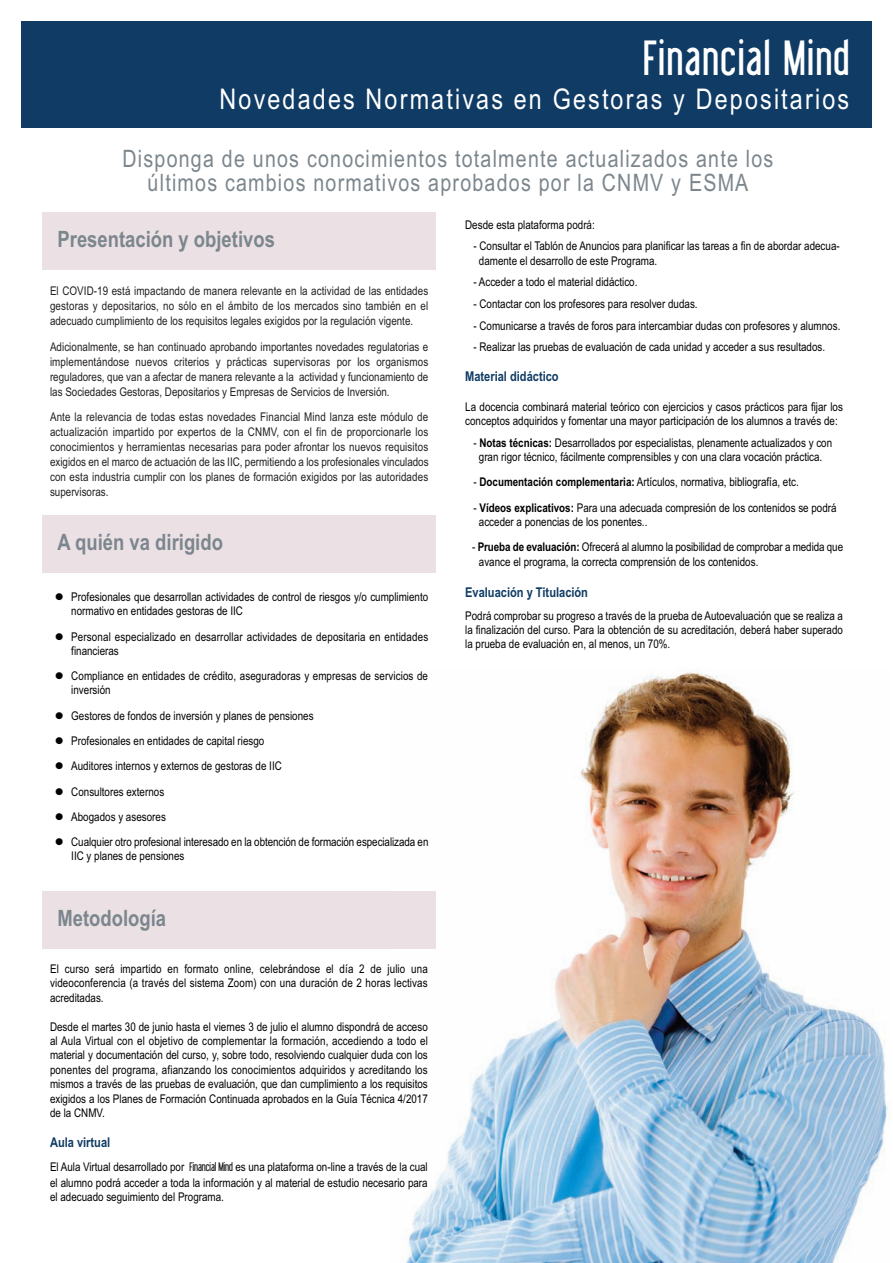
<style>
.page{position:relative;width:893px;height:1263px;background:#fff}
.page>*{position:absolute;margin:0;border:0;box-sizing:border-box;transform-origin:0 0}
.t1{font:48px "Libel Suit";letter-spacing:.05em;color:#fff}
.t2{font:28.5px "Arial Narrow";letter-spacing:.075em;color:#fff}
.t3{font:24px/24px "Arial Narrow";letter-spacing:.05em;color:#7c868d;text-align:center}
.t4{font:700 22.5px "Arial Narrow";color:#7c868d}
.t5{font:700 13.5px "Arial Narrow";color:#0f3b64}
.t6{font:12px/14.4px "Arial Narrow";color:#000}
.t7{font:12px/15px "Arial Narrow";color:#231f20;text-align:justify}
.s1{font-family:"Libel Suit";color:#231f20}
.s2{font-weight:700}
</style>
<div class="page">
<img style="left:405px;top:672px;width:483px;height:591px">
<div style="left:43px;top:213px;width:393px;height:57px;background:#ebe1e5"></div>
<div style="left:43px;top:515px;width:393px;height:57px;background:#ebe1e5"></div>
<div style="left:21px;top:21px;width:851px;height:107px;background:#0f3b64"></div>
<div style="left:43px;top:891px;width:393px;height:58px;background:#ebe1e5"></div>
<h1 class="t1" style="left:643px;top:32px;width:207px">Financial Mind</h1>
<h2 class="t2" style="left:220px;top:83px;width:631px">Novedades Normativas en Gestoras y Depositarios</h2>
<h3 class="t3" style="left:123px;top:147px;width:652px">Disponga de unos conocimientos totalmente actualizados ante los últimos cambios normativos aprobados por la CNMV y ESMA</h3>
<h3 class="t4" style="left:58px;top:226px;width:219px">Presentación y objetivos</h3>
<p class="t7" style="left:50px;top:284px;width:380px">El COVID-19 está impactando de manera relevante en la actividad de las entidades gestoras y depositarios, no sólo en el ámbito de los mercados sino también en el adecuado cumplimiento de los requisitos legales exigidos por la regulación vigente.</p>
<p class="t7" style="left:50px;top:339px;width:380px">Adicionalmente, se han continuado aprobando importantes novedades regulatorias e implementándose nuevos criterios y prácticas supervisoras por los organismos reguladores, que van a afectar de manera relevante a la actividad y funcionamiento de las Sociedades Gestoras, Depositarios y Empresas de Servicios de Inversión.</p>
<p class="t7" style="left:50px;top:409px;width:380px">Ante la relevancia de todas estas novedades Financial Mind lanza este módulo de actualización impartido por expertos de la CNMV, con el fin de proporcionarle los conocimientos y herramientas necesarias para poder afrontar los nuevos requisitos exigidos en el marco de actuación de las IIC, permitiendo a los profesionales vinculados con esta industria cumplir con los planes de formación exigidos por las autoridades supervisoras.</p>
<h3 class="t4" style="left:58px;top:529px;width:167px">A quién va dirigido</h3>
<p class="t6" style="left:71px;top:590px;width:358px;line-height:14px;text-indent:-16px">● Profesionales que desarrollan actividades de control de riesgos y/o cumplimiento normativo en entidades gestoras de IIC</p>
<p class="t6" style="left:71px;top:629px;width:358px;line-height:14px;text-indent:-16px">● Personal especializado en desarrollar actividades de depositaria en entidades financieras</p>
<p class="t6" style="left:71px;top:669px;width:358px;line-height:14px;text-indent:-16px">● Compliance en entidades de crédito, aseguradoras y empresas de servicios de inversión</p>
<p class="t6" style="left:55px;top:708px;width:260px">● Gestores de fondos de inversión y planes de pensiones</p>
<p class="t6" style="left:55px;top:734px;width:211px">● Profesionales en entidades de capital riesgo</p>
<p class="t6" style="left:55px;top:759px;width:228px">● Auditores internos y externos de gestoras de IIC</p>
<p class="t6" style="left:55px;top:784px;width:111px">● Consultores externos</p>
<p class="t6" style="left:55px;top:810px;width:112px">● Abogados y asesores</p>
<p class="t6" style="left:71px;top:835px;width:359px;line-height:14px;text-indent:-16px">● Cualquier otro profesional interesado en la obtención de formación especializada en<br>IIC y planes de pensiones</p>
<h3 class="t4" style="left:58px;top:905px;width:110px">Metodología</h3>
<p class="t6" style="left:50px;top:962px;width:379px;text-align:justify">El curso será impartido en formato online, celebrándose el día 2 de julio una videoconferencia (a través del sistema Zoom) con una duración de 2 horas lectivas acreditadas.</p>
<p class="t6" style="left:50px;top:1019px;width:379px;text-align:justify">Desde el martes 30 de junio hasta el viernes 3 de julio el alumno dispondrá de acceso al Aula Virtual con el objetivo de complementar la formación, accediendo a todo el material y documentación del curso, y, sobre todo, resolviendo cualquier duda con los ponentes del programa, afianzando los conocimientos adquiridos y acreditando los mismos a través de las pruebas de evaluación, que dan cumplimiento a los requisitos exigidos a los Planes de Formación Continuada aprobados en la Guía Técnica 4/2017 de la CNMV.</p>
<p class="t5" style="left:50px;top:1134px;width:62px">Aula virtual</p>
<p class="t6" style="left:50px;top:1159px;width:379px;line-height:15.9px">El Aula Virtual desarrollado por <span class="s1">Financial Mind</span> es una plataforma on-line a través de la cual el alumno podrá acceder a toda la información y al material de estudio necesario para</p>
<p class="t6" style="left:50px;top:1190px;width:175px">el adecuado seguimiento del Programa.</p>
<p class="t6" style="left:465px;top:217px;width:131px">Desde esta plataforma podrá:</p>
<p class="t6" style="left:479px;top:239px;width:362px;text-indent:-5px">- Consultar el Tablón de Anuncios para planificar las tareas a fin de abordar adecua&shy;damente el desarrollo de este Programa.</p>
<p class="t6" style="left:473px;top:275px;width:166px">- Acceder a todo el material didáctico.</p>
<p class="t6" style="left:473px;top:297px;width:226px">- Contactar con los profesores para resolver dudas.</p>
<p class="t6" style="left:473px;top:318px;width:368px">- Comunicarse a través de foros para intercambiar dudas con profesores y alumnos.</p>
<p class="t6" style="left:473px;top:340px;width:353px">- Realizar las pruebas de evaluación de cada unidad y acceder a sus resultados.</p>
<p class="t5" style="left:465px;top:369px;width:95px">Material didáctico</p>
<p class="t6" style="left:465px;top:399px;width:379px">La docencia combinará material teórico con ejercicios y casos prácticos para fijar los conceptos adquiridos y fomentar una mayor participación de los alumnos a través de:</p>
<p class="t6" style="left:473px;top:435px;width:360px;text-align:center">- <span class="s2">Notas técnicas:</span> Desarrollados por especialistas, plenamente actualizados y con gran rigor técnico, fácilmente comprensibles y con una clara vocación práctica.</p>
<p class="t6" style="left:473px;top:475px;width:327px">- <span class="s2">Documentación complementaria:</span> Artículos, normativa, bibliografía, etc.</p>
<p class="t6" style="left:479px;top:500px;width:359px;text-indent:-5px">- <span class="s2">Vídeos explicativos:</span> Para una adecuada compresión de los contenidos se podrá acceder a ponencias de los ponentes..</p>
<p class="t6" style="left:479px;top:540px;width:366px;text-indent:-7px">- <span class="s2">Prueba de evaluación:</span> Ofrecerá al alumno la posibilidad de comprobar a medida que avance el programa, la correcta comprensión de los contenidos.</p>
<p class="t5" style="left:465px;top:585px;width:124px">Evaluación y Titulación</p>
<p class="t6" style="left:465px;top:608px;width:379px;text-align:justify">Podrá comprobar su progreso a través de la prueba de Autoevaluación que se realiza a la finalización del curso. Para la obtención de su acreditación, deberá haber superado la prueba de evaluación en, al menos, un 70%.</p>
</div>
